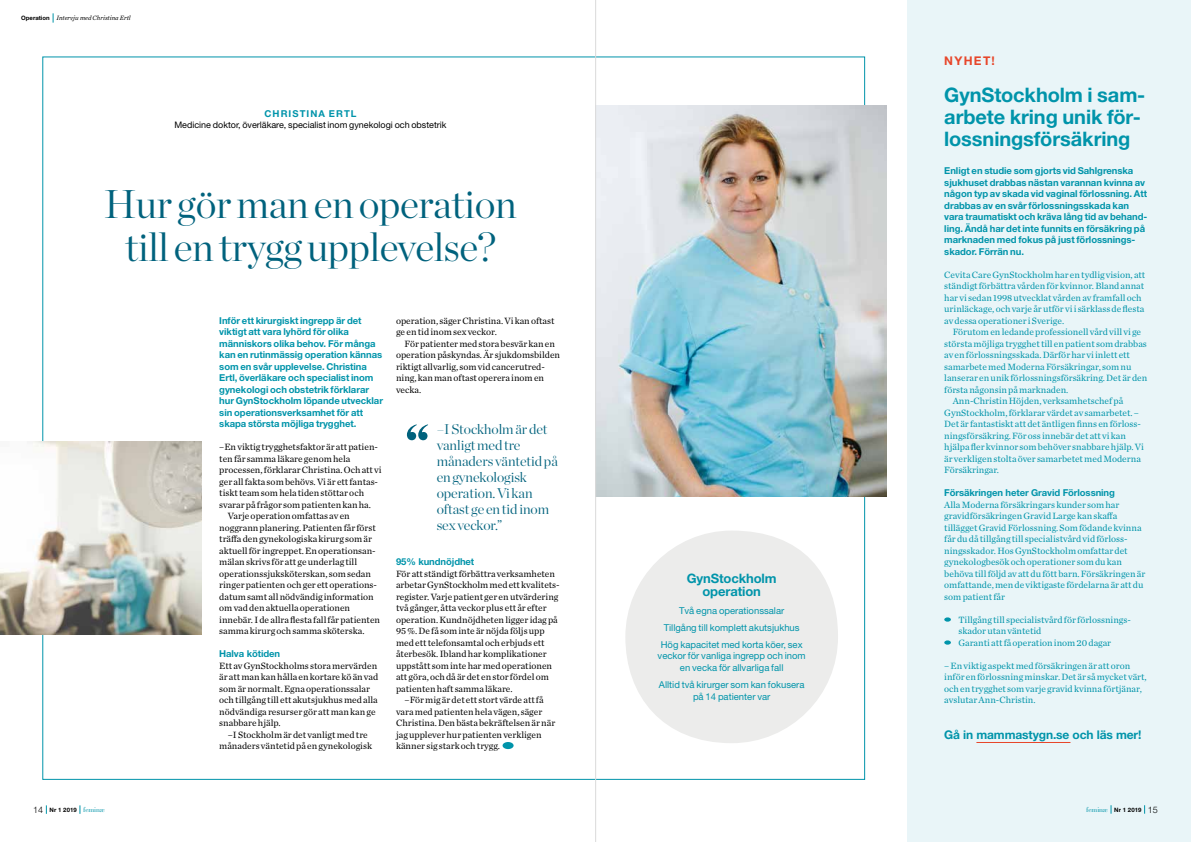
<style>
.page{position:relative;width:1191px;height:842px;background:#fff}
.page>*{position:absolute;margin:0;border:0;box-sizing:border-box;transform-origin:0 0}
.t1{font:300 40px/43px "Chronicle Display";letter-spacing:-.01em;color:#00627d;text-align:center}
.t2{font:700 20px/22px "Helvetica Neue LT Std";letter-spacing:-.005em;color:#0094aa}
.t3{font:300 14px/16px "Chronicle Display";letter-spacing:-.005em;color:#00627d}
.t4{font:700 13px/13px "Helvetica Neue LT Std";letter-spacing:-.01em;color:#0094aa;text-align:center}
.t5{font:700 12px "Helvetica Neue LT Std";letter-spacing:-.01em;color:#0094aa}
.t6{font:700 12px "Helvetica Neue LT Std";letter-spacing:.11em;color:#e7462a}
.t7{font:9.5px/11.5px "Chronicle Text G1";color:#000}
.t8{font:9.5px/11.5px "Chronicle Text G1";color:#0094aa}
.t9{font:700 9.5px/11.5px "Helvetica Neue LT Std";letter-spacing:-.005em;color:#0094aa}
.t10{font:9.5px/17.2px "Helvetica Neue LT Std";color:#0094aa;text-align:center}
.t11{font:700 9.5px "Helvetica Neue LT Std";letter-spacing:.115em;color:#0094aa}
.t12{font:9px "Helvetica Neue LT Std";color:#000}
.t13{font:italic 6.5px "Chronicle Text G1";color:#000}
.t14{font:700 6px "Helvetica Neue LT Std";letter-spacing:.025em;color:#000}
.s1{font-family:"Helvetica Neue LT Std";font-weight:700;font-style:normal;font-size:6px}
.s2{font-weight:300;font-size:9px}
.s3{font-family:"Bauer Bodoni Std";font-weight:400;font-size:7px;color:#0094a9}
</style>
<div class="page">
<div style="left:907px;top:0;width:284px;height:842px;background:#e9f5f8"></div>
<img style="left:0;top:442px;width:201px;height:192px">
<div style="left:502px;top:742px;width:11px;height:7px;background:#0094aa;border-radius:50%"></div>
<img style="left:596px;top:105px;width:290px;height:391px">
<svg style="left:407px;top:424px;width:21px;height:16px"></svg>
<svg style="left:944px;top:617px;width:7px;height:5px"></svg>
<svg style="left:944px;top:640px;width:7px;height:5px"></svg>
<div style="left:625px;top:530px;width:213px;height:213px;background:#ececeb;border-radius:50%"></div>
<hr style="left:976px;top:742px;width:94px;height:1px;background:#e7462a">
<hr style="left:595px;top:0;width:1px;height:842px;background:#dadada">
<p class="t13" style="left:21px;top:13px;width:111px"><span class="s1">Operation</span> Intervju med Christina Ertl</p>
<p class="t11" style="left:264px;top:107px;width:94px">CHRISTINA ERTL</p>
<p class="t12" style="left:174px;top:119px;width:274px">Medicine doktor, överläkare, specialist inom gynekologi och obstetrik</p>
<h1 class="t1" style="left:104px;top:179px;width:414px">Hur gör man en operation till en trygg upplevelse?</h1>
<p class="t9" style="left:219px;top:314px;width:165px">Inför ett kirurgiskt ingrepp är det viktigt att vara lyhörd för olika människors olika behov. För många kan en rutinmässig operation kännas som en svår upplevelse. Christina Ertl, överläkare och specialist inom gynekologi och obstetrik förklarar hur GynStockholm löpande utvecklar sin operationsverksamhet för att skapa största möjliga trygghet.</p>
<p class="t7" style="left:219px;top:441px;width:160px">–En viktig trygghetsfaktor är att patien-</p>
<p class="t7" style="left:219px;top:452px;width:133px">ten får samma läkare genom hela</p>
<p class="t7" style="left:219px;top:464px;width:164px">processen, förklarar Christina. Och att vi</p>
<p class="t7" style="left:219px;top:475px;width:160px">ger all fakta som behövs. Vi är ett fantas-</p>
<p class="t7" style="left:219px;top:487px;width:146px">tiskt team som hela tiden stöttar och</p>
<p class="t7" style="left:219px;top:498px;width:153px">svarar på frågor som patienten kan ha.</p>
<p class="t7" style="left:228px;top:510px;width:123px">Varje operation omfattas av en</p>
<p class="t7" style="left:219px;top:521px;width:158px">noggrann planering. Patienten får först</p>
<p class="t7" style="left:219px;top:533px;width:154px">träffa den gynekologiska kirurg som är</p>
<p class="t7" style="left:219px;top:544px;width:158px">aktuell för ingreppet. En operationsan-</p>
<p class="t7" style="left:219px;top:556px;width:139px">mälan skrivs för att ge underlag till</p>
<p class="t7" style="left:219px;top:567px;width:153px">operationssjuksköterskan, som sedan</p>
<p class="t7" style="left:219px;top:579px;width:159px">ringer patienten och ger ett operations-</p>
<p class="t7" style="left:219px;top:590px;width:156px">datum samt all nödvändig information</p>
<p class="t7" style="left:219px;top:602px;width:132px">om vad den aktuella operationen</p>
<p class="t7" style="left:219px;top:613px;width:162px">innebär. I de allra flesta fall får patienten</p>
<p class="t7" style="left:219px;top:625px;width:147px">samma kirurg och samma sköterska.</p>
<p class="t9" style="left:219px;top:648px;width:62px">Halva kötiden</p>
<p class="t7" style="left:219px;top:659px;width:161px">Ett av GynStockholms stora mervärden är att man kan hålla en kortare kö än vad som är normalt. Egna operationssalar och tillgång till ett akutsjukhus med alla nödvändiga resurser gör att man kan ge snabbare hjälp.</p>
<p class="t7" style="left:219px;top:728px;width:154px;text-align:center">–I Stockholm är det vanligt med tre månaders väntetid på en gynekologisk</p>
<p class="t7" style="left:396px;top:314px;width:160px">operation, säger Christina. Vi kan oftast ge en tid inom sex veckor.</p>
<p class="t7" style="left:396px;top:337px;width:166px;text-indent:9px">För patienter med stora besvär kan en operation påskyndas. Är sjukdomsbilden riktigt allvarlig, som vid cancerutred&shy;ning, kan man oftast operera inom en vecka.</p>
<h3 class="t3" style="left:437px;top:420px;width:123px">–I Stockholm är det vanligt med tre månaders väntetid på en gynekologisk operation. Vi kan oftast ge en tid inom sex veckor.”</h3>
<p class="t9" style="left:396px;top:556px;width:80px">95% kundnöjdhet</p>
<p class="t7" style="left:396px;top:567px;width:160px">För att ständigt förbättra verksamheten</p>
<p class="t7" style="left:396px;top:579px;width:165px">arbetar GynStockholm med ett kvalitets-</p>
<p class="t7" style="left:396px;top:590px;width:164px">register. Varje patient ger en utvärdering</p>
<p class="t7" style="left:396px;top:602px;width:152px">två gånger, åtta veckor plus ett år efter</p>
<p class="t7" style="left:396px;top:613px;width:163px">operation. Kundnöjdheten ligger idag på</p>
<p class="t7" style="left:396px;top:625px;width:150px">95 %. De få som inte är nöjda följs upp</p>
<p class="t7" style="left:396px;top:636px;width:150px">med ett telefonsamtal och erbjuds ett</p>
<p class="t7" style="left:396px;top:648px;width:152px">återbesök. Ibland har komplikationer</p>
<p class="t7" style="left:396px;top:659px;width:158px">uppstått som inte har med operationen</p>
<p class="t7" style="left:396px;top:671px;width:154px">att göra, och då är det en stor fördel om</p>
<p class="t7" style="left:396px;top:682px;width:118px">patienten haft samma läkare.</p>
<p class="t7" style="left:404px;top:694px;width:141px">–För mig är det ett stort värde att få</p>
<p class="t7" style="left:396px;top:705px;width:148px">vara med patienten hela vägen, säger</p>
<p class="t7" style="left:396px;top:717px;width:161px">Christina. Den bästa bekräftelsen är när</p>
<p class="t7" style="left:396px;top:728px;width:147px">jag upplever hur patienten verkligen</p>
<p class="t7" style="left:396px;top:740px;width:106px">känner sig stark och trygg.</p>
<h3 class="t4" style="left:687px;top:572px;width:91px">GynStockholm operation</h3>
<p class="t10" style="left:661px;top:601px;width:143px">Två egna operationssalar<br>Tillgång till komplett akutsjukhus<br>Hög kapacitet med korta köer, sex</p>
<p class="t10" style="left:657px;top:650px;width:150px;line-height:11.5px">veckor för vanliga ingrepp och inom en vecka för allvarliga fall</p>
<p class="t10" style="left:659px;top:679px;width:147px;line-height:11.5px">Alltid två kirurger som kan fokusera på 14 patienter var</p>
<p class="t6" style="left:944px;top:54px;width:52px">NYHET!</p>
<h2 class="t2" style="left:944px;top:83px;width:203px">GynStockholm i sam&shy;arbete kring unik för&shy;lossningsförsäkring</h2>
<p class="t9" style="left:944px;top:165px;width:205px">Enligt en studie som gjorts vid Sahlgrenska sjukhuset drabbas nästan varannan kvinna av någon typ av skada vid vaginal förlossning. Att drabbas av en svår förlossningsskada kan vara traumatiskt och kräva lång tid av behand&shy;ling. Ändå har det inte funnits en försäkring på marknaden med fokus på just förlossnings&shy;skador. Förrän nu.</p>
<p class="t8" style="left:944px;top:268px;width:202px">Cevita Care GynStockholm har en tydlig vision, att ständigt förbättra vården för kvinnor. Bland annat har vi sedan 1998 utvecklat vården av framfall och urinläckage, och varje år utför vi i särklass de flesta av dessa operationer i Sverige.</p>
<p class="t8" style="left:952px;top:326px;width:190px">Förutom en ledande professionell vård vill vi ge</p>
<p class="t8" style="left:944px;top:337px;width:204px">största möjliga trygghet till en patient som drabbas</p>
<p class="t8" style="left:944px;top:349px;width:187px">av en förlossningsskada. Därför har vi inlett ett</p>
<p class="t8" style="left:944px;top:360px;width:189px">samarbete med Moderna Försäkringar, som nu</p>
<p class="t8" style="left:944px;top:372px;width:205px">lanserar en unik förlossningsförsäkring. Det är den</p>
<p class="t8" style="left:944px;top:383px;width:126px">första någonsin på marknaden.</p>
<p class="t8" style="left:952px;top:395px;width:172px">Ann-Christin Höjden, verksamhetschef på</p>
<p class="t8" style="left:944px;top:406px;width:196px">GynStockholm, förklarar värdet av samarbetet. –</p>
<p class="t8" style="left:944px;top:418px;width:198px">Det är fantastiskt att det äntligen finns en förloss-</p>
<p class="t8" style="left:944px;top:429px;width:183px">ningsförsäkring. För oss innebär det att vi kan</p>
<p class="t8" style="left:944px;top:441px;width:201px">hjälpa fler kvinnor som behöver snabbare hjälp. Vi</p>
<p class="t8" style="left:944px;top:452px;width:198px">är verkligen stolta över samarbetet med Moderna</p>
<p class="t8" style="left:944px;top:464px;width:56px">Försäkringar.</p>
<p class="t9" style="left:944px;top:487px;width:172px">Försäkringen heter Gravid Förlossning</p>
<p class="t8" style="left:944px;top:498px;width:203px">Alla Moderna försäkringars kunder som har gravidförsäkringen Gravid Large kan skaffa tillägget Gravid Förlossning. Som födande kvinna får du då tillgång till specialistvård vid förloss&shy;ningsskador. Hos GynStockholm omfattar det gynekologbesök och operationer som du kan behöva till följd av att du fött barn. Försäkringen är omfattande, men de viktigaste fördelarna är att du som patient får</p>
<p class="t8" style="left:958px;top:613px;width:173px">Tillgång till specialistvård för förlossnings&shy;skador utan väntetid<br>Garanti att få operation inom 20 dagar</p>
<p class="t8" style="left:944px;top:659px;width:204px">– En viktig aspekt med försäkringen är att oron inför en förlossning minskar. Det är så mycket värt, och en trygghet som varje gravid kvinna förtjänar, avslutar Ann-Christin.</p>
<p class="t5" style="left:944px;top:727px;width:199px">Gå in mammastygn.se och läs mer!</p>
<p class="t14" style="left:33px;top:806px;width:73px"><span class="s2">14</span> Nr 1 2019 <span class="s3">feminæ</span></p>
<p class="t14" style="left:1086px;top:806px;width:73px"><span class="s3">feminæ</span> Nr 1 2019 <span class="s2">15</span></p>
</div>
